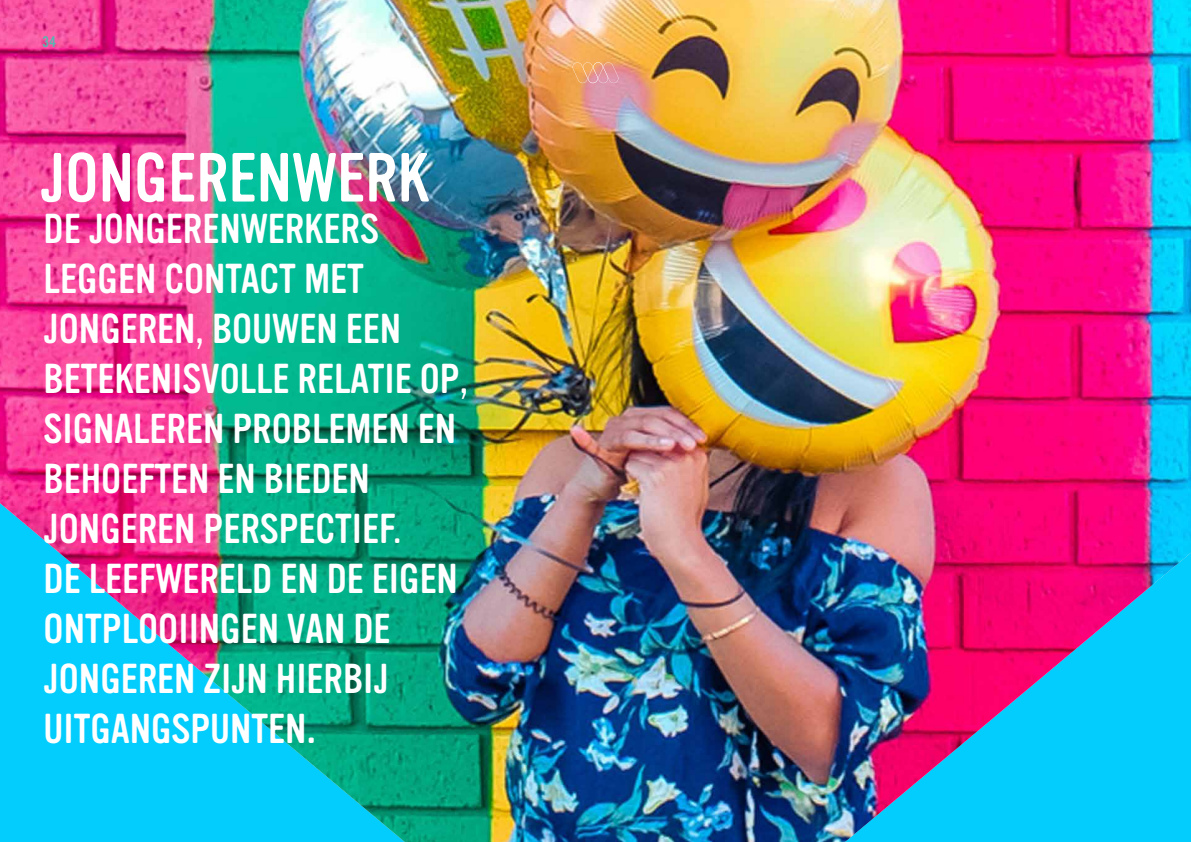
<style>
.page{position:relative;width:1191px;height:842px;background:#fff}
.page>*{position:absolute;margin:0;border:0;box-sizing:border-box;transform-origin:0 0}
.t1{font:68px "Vinyl OT";color:#fff}
.t2{font:41px/50px "Vinyl OT";color:#fff}
.t3{font:15px "Vinyl OT";color:#57b6b2}
.s1{font-size:48px}
</style>
<div class="page">
<img style="left:0;top:0;width:1191px;height:842px">
<svg style="left:572px;top:62px;width:46px;height:21px"></svg>
<p class="t3" style="left:43px;top:33px;width:15px">34</p>
<p class="t3" style="left:42px;top:35px;width:15px">04</p>
<h1 class="t1" style="left:40px;top:141px;width:391px">JONGERENWERK</h1>
<p class="t2" style="left:44px;top:204px;width:426px">DE JONGERENWERKERS<br>LEGGEN CONTACT MET<br>JONGEREN, BOUWEN EEN<br>BETEKENISVOLLE RELATIE OP,<br>SIGNALEREN PROBLEMEN EN<br>BEHOEFTEN EN BIEDEN<br>JONGEREN PERSPECTIEF.<br>DE LEEFWERELD EN DE EIGEN<br>ONTPLOOIINGEN VAN DE<br>JONGEREN ZIJN HIERBIJ<br>UITGANGSPUNTEN<span class="s1">.</span></p>
</div>
